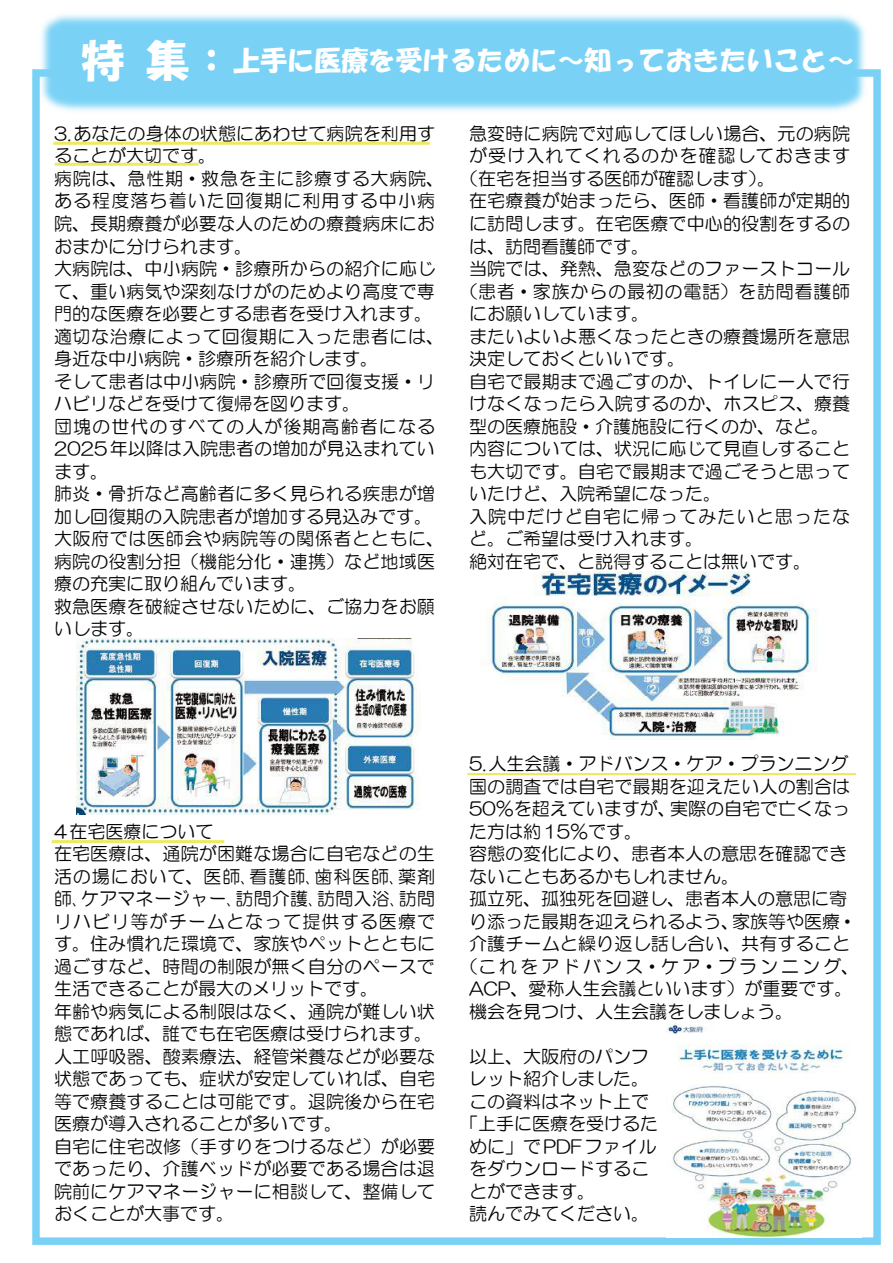
<style>
.page{position:relative;width:893px;height:1263px;background:#fff}
.page>*{position:absolute;margin:0;border:0;box-sizing:border-box;transform-origin:0 0}
.t1{font:27px "HG Soei Kakupoptai";color:#fff}
.t2{font:18px/22.5px "HG Maru Gothic MPRO";letter-spacing:.01em;color:#040403}
.t3{font:18px "HG Maru Gothic MPRO";letter-spacing:.06em;color:#040403}
.t4{font:18px "HG Maru Gothic MPRO";letter-spacing:.045em;color:#040403}
.t5{font:18px "HG Maru Gothic MPRO";letter-spacing:.165em;color:#040403}
.s1{font-size:43.5px}
</style>
<div class="page">
<div style="left:32px;top:69px;width:849px;height:1176px;border:8px solid #79d2f6"></div>
<img style="left:666px;top:1022px;width:195px;height:216px">
<img style="left:480px;top:571px;width:336px;height:168px">
<div style="left:55px;top:163px;width:144px;height:3px;border:2px solid #edea62"></div>
<div style="left:52px;top:840px;width:172px;height:3px;border:2px solid #edea62"></div>
<div style="left:467px;top:773px;width:389px;height:2px;border:2px solid #edea62"></div>
<img style="left:32px;top:14px;width:849px;height:146px">
<img style="left:77px;top:639px;width:343px;height:176px">
<h1 class="t1" style="left:81px;top:46px;width:775px"><span class="s1">特 集：</span>上手に医療を受けるために～知っておきたいこと～</h1>
<p class="t2" style="left:54px;top:122px;width:392px">3.あなたの身体の状態にあわせて病院を利用することが大切です。<br>病院は、急性期・救急を主に診療する大病院、ある程度落ち着いた回復期に利用する中小病院、長期療養が必要な人のための療養病床におおまかに分けられます。<br>大病院は、中小病院・診療所からの紹介に応じて、重い病気や深刻なけがのためより高度で専門的な医療を必要とする患者を受け入れます。適切な治療によって回復期に入った患者には、身近な中小病院・診療所を紹介します。<br>そして患者は中小病院・診療所で回復支援・リハビリなどを受けて復帰を図ります。<br>団塊の世代のすべての人が後期高齢者になる<br>2025年以降は入院患者の増加が見込まれています。<br>肺炎・骨折など高齢者に多く見られる疾患が増加し回復期の入院患者が増加する見込みです。大阪府では医師会や病院等の関係者とともに、病院の役割分担（機能分化・連携）など地域医療の充実に取り組んでいます。<br>救急医療を破綻させないために、ご協力をお願いします。</p>
<p class="t2" style="left:469px;top:122px;width:382px">急変時に病院で対応してほしい場合、元の病院</p>
<p class="t3" style="left:469px;top:147px;width:383px">が受け入れてくれるのかを確認しておきます</p>
<p class="t2" style="left:460px;top:167px;width:316px">（在宅を担当する医師が確認します）。</p>
<p class="t2" style="left:469px;top:190px;width:383px">在宅療養が始まったら、医師・看護師が定期的</p>
<p class="t2" style="left:469px;top:212px;width:382px">に訪問します。在宅医療で中心的役割をするの</p>
<p class="t2" style="left:469px;top:235px;width:181px">は、訪問看護師です。</p>
<p class="t2" style="left:469px;top:257px;width:383px">当院では、発熱、急変などのファーストコール</p>
<p class="t4" style="left:460px;top:282px;width:392px">（患者・家族からの最初の電話）を訪問看護師</p>
<p class="t2" style="left:469px;top:302px;width:181px">にお願いしています。</p>
<p class="t2" style="left:469px;top:325px;width:383px">またいよいよ悪くなったときの療養場所を意思</p>
<p class="t2" style="left:469px;top:347px;width:217px">決定しておくといいです。</p>
<p class="t2" style="left:469px;top:370px;width:382px">自宅で最期まで過ごすのか、トイレに一人で行</p>
<p class="t2" style="left:469px;top:392px;width:383px">けなくなったら入院するのか、ホスピス、療養</p>
<p class="t2" style="left:469px;top:415px;width:361px">型の医療施設・介護施設に行くのか、など。</p>
<p class="t2" style="left:469px;top:437px;width:382px">内容については、状況に応じて見直しすること</p>
<p class="t2" style="left:469px;top:460px;width:382px">も大切です。自宅で最期まで過ごそうと思って</p>
<p class="t2" style="left:469px;top:482px;width:253px">いたけど、入院希望になった。</p>
<p class="t3" style="left:469px;top:507px;width:383px">入院中だけど自宅に帰ってみたいと思ったな</p>
<p class="t2" style="left:469px;top:527px;width:235px">ど。ご希望は受け入れます。</p>
<p class="t2" style="left:469px;top:550px;width:343px">絶対在宅で、と説得することは無いです。</p>
<p class="t2" style="left:54px;top:820px;width:383px">4在宅医療について<br>在宅医療は、通院が困難な場合に自宅などの生活の場において、医師､看護師､歯科医師､薬剤師､ケアマネージャー､訪問介護､訪問入浴､訪問リハビリ等がチームとなって提供する医療です。住み慣れた環境で、家族やペットとともに過ごすなど、時間の制限が無く自分のペースで生活できることが最大のメリットです。<br>年齢や病気による制限はなく、通院が難しい状態であれば、誰でも在宅医療は受けられます。人工呼吸器、酸素療法、経管栄養などが必要な状態であっても、症状が安定していれば、自宅等で療養することは可能です。退院後から在宅医療が導入されることが多いです。<br>自宅に住宅改修（手すりをつけるなど）が必要であったり、介護ベッドが必要である場合は退院前にケアマネージャーに相談して、整備しておくことが大事です。</p>
<p class="t2" style="left:469px;top:752px;width:381px">5.人生会議・アドバンス・ケア・プランニング</p>
<p class="t2" style="left:469px;top:775px;width:383px">国の調査では自宅で最期を迎えたい人の割合は</p>
<p class="t2" style="left:469px;top:797px;width:383px">50％を超えていますが、実際の自宅で亡くなっ</p>
<p class="t2" style="left:469px;top:820px;width:174px">た方は約 15％です。</p>
<p class="t2" style="left:469px;top:842px;width:379px">容態の変化により、患者本人の意思を確認でき</p>
<p class="t2" style="left:469px;top:865px;width:271px">ないこともあるかもしれません。</p>
<p class="t2" style="left:469px;top:887px;width:379px">孤立死、孤独死を回避し、患者本人の意思に寄</p>
<p class="t2" style="left:469px;top:910px;width:389px">り添った最期を迎えられるよう、家族等や医療・</p>
<p class="t2" style="left:469px;top:932px;width:382px">介護チームと繰り返し話し合い、共有すること</p>
<p class="t5" style="left:460px;top:957px;width:401px">（これをアドバンス・ケア・プランニング、</p>
<p class="t2" style="left:469px;top:977px;width:385px">ACP、愛称人生会議といいます）が重要です。</p>
<p class="t2" style="left:469px;top:1000px;width:325px">機会を見つけ、人生会議をしましょう。</p>
<p class="t2" style="left:469px;top:1045px;width:181px">以上、大阪府のパンフ</p>
<p class="t2" style="left:469px;top:1067px;width:181px">レット紹介しました。</p>
<p class="t2" style="left:469px;top:1090px;width:181px">この資料はネット上で</p>
<p class="t2" style="left:460px;top:1112px;width:199px">「上手に医療を受けるた</p>
<p class="t2" style="left:469px;top:1135px;width:189px">めに」で PDFファイル</p>
<p class="t2" style="left:469px;top:1157px;width:181px">をダウンロードするこ</p>
<p class="t2" style="left:469px;top:1180px;width:127px">とができます。</p>
<p class="t2" style="left:469px;top:1202px;width:181px">読んでみてください。</p>
</div>
